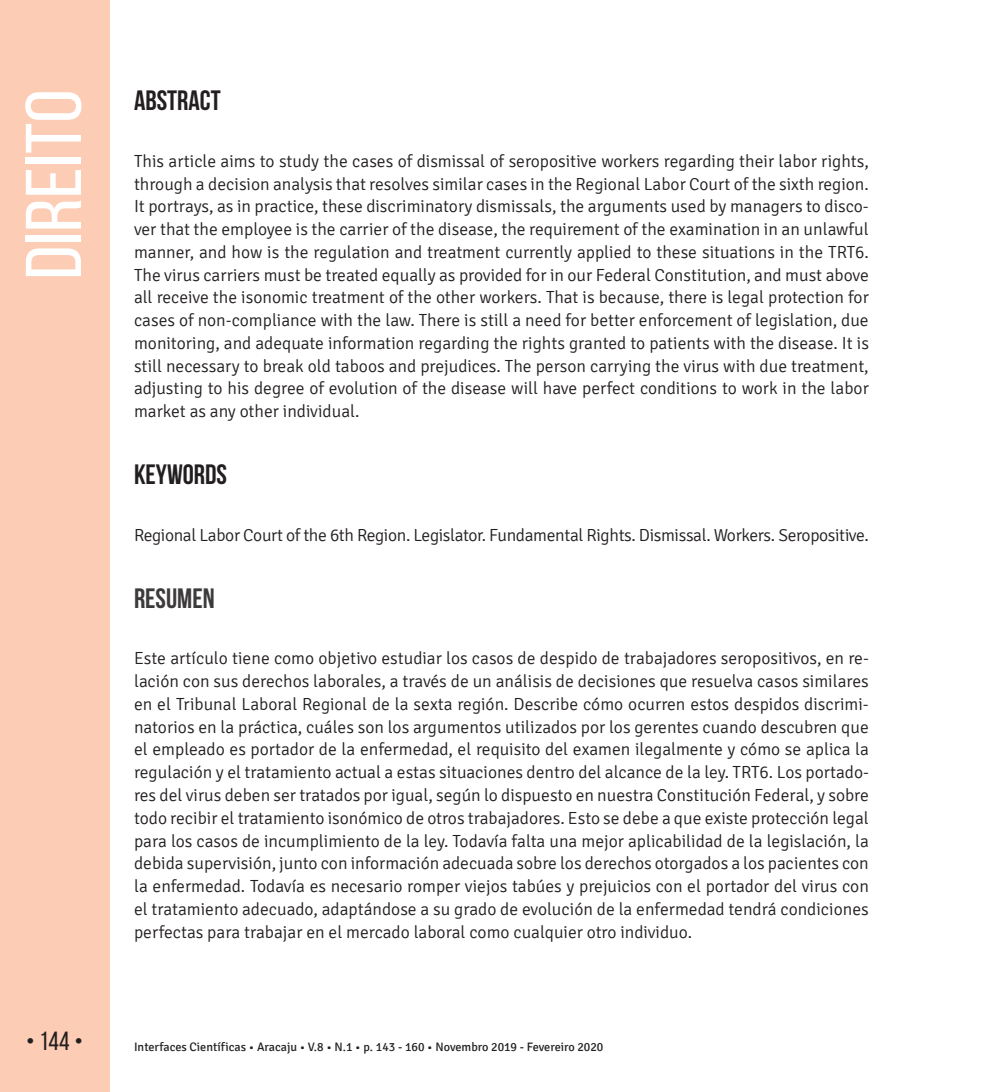
<style>
.page{position:relative;width:993px;height:1092px;background:#fff}
.page>*{position:absolute;margin:0;border:0;box-sizing:border-box;transform-origin:0 0}
.t1{font:78.75px "Bebas Neue";color:#fff;scale:1.09 1}
.t2{font:700 28px "Bebas Neue";color:#231f20}
.t3{font:700 28px "Bebas Neue";color:#3d3a3c}
.t4{font:26.25px "Bebas Neue";color:#231f20}
.t5{font:300 17.5px/22.8px "Signika";letter-spacing:-.015em;color:#231f20;text-align:justify}
.t6{font:12.25px "Signika";color:#231f20}
</style>
<div class="page">
<div style="left:0;top:0;width:109px;height:1091px;background:#fcccb5"></div>
<h1 class="t1" style="left:11px;top:279px;width:176px;rotate:-90deg">Direito</h1>
<h2 class="t2" style="left:134px;top:85px;width:88px">ABSTRACT</h2>
<p class="t5" style="left:134px;top:150px;width:736px">This article aims to study the cases of dismissal of seropositive workers regarding their labor rights, through a decision analysis that resolves similar cases in the Regional Labor Court of the sixth region.<br>It portrays, as in practice, these discriminatory dismissals, the arguments used by managers to disco&shy;ver that the employee is the carrier of the disease, the requirement of the examination in an unlawful manner, and how is the regulation and treatment currently applied to these situations in the TRT6.<br>The virus carriers must be treated equally as provided for in our Federal Constitution, and must above all receive the isonomic treatment of the other workers. That is because, there is legal protection for cases of non-compliance with the law. There is still a need for better enforcement of legislation, due monitoring, and adequate information regarding the rights granted to patients with the disease. It is still necessary to break old taboos and prejudices. The person carrying the virus with due treatment, adjusting to his degree of evolution of the disease will have perfect conditions to work in the labor market as any other individual.</p>
<h2 class="t2" style="left:134px;top:459px;width:94px">KEYWORDS</h2>
<p class="t5" style="left:134px;top:524px;width:736px">Regional Labor Court of the 6th Region. Legislator. Fundamental Rights. Dismissal. Workers. Seropositive.</p>
<h2 class="t3" style="left:134px;top:583px;width:82px">RESUMEN</h2>
<p class="t5" style="left:134px;top:647px;width:736px">Este artículo tiene como objetivo estudiar los casos de despido de trabajadores seropositivos, en re&shy;lación con sus derechos laborales, a través de un análisis de decisiones que resuelva casos similares en el Tribunal Laboral Regional de la sexta región. Describe cómo ocurren estos despidos discrimi&shy;natorios en la práctica, cuáles son los argumentos utilizados por los gerentes cuando descubren que el empleado es portador de la enfermedad, el requisito del examen ilegalmente y cómo se aplica la regulación y el tratamiento actual a estas situaciones dentro del alcance de la ley. TRT6. Los portado&shy;res del virus deben ser tratados por igual, según lo dispuesto en nuestra Constitución Federal, y sobre todo recibir el tratamiento isonómico de otros trabajadores. Esto se debe a que existe protección legal para los casos de incumplimiento de la ley. Todavía falta una mejor aplicabilidad de la legislación, la debida supervisión, junto con información adecuada sobre los derechos otorgados a los pacientes con la enfermedad. Todavía es necesario romper viejos tabúes y prejuicios con el portador del virus con el tratamiento adecuado, adaptándose a su grado de evolución de la enfermedad tendrá condiciones perfectas para trabajar en el mercado laboral como cualquier otro individuo.</p>
<h3 class="t4" style="left:26px;top:1026px;width:58px">• 144 •</h3>
<p class="t6" style="left:134px;top:1040px;width:471px">Interfaces Científicas • Aracaju • V.8 • N.1 • p. 143 - 160 • Novembro 2019 - Fevereiro 2020</p>
</div>
